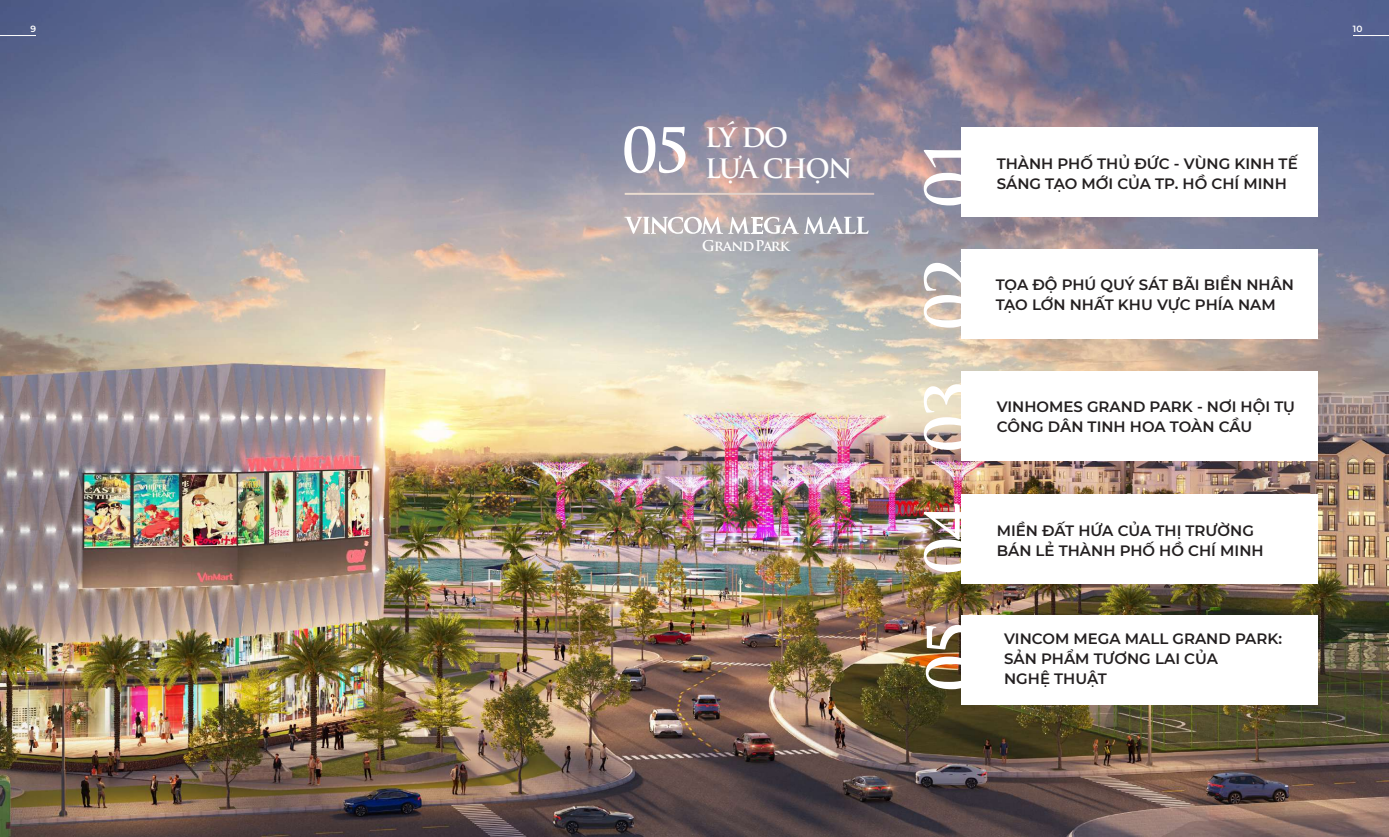
<style>
.page{position:relative;width:1389px;height:837px;background:#fff}
.page>*{position:absolute;margin:0;border:0;box-sizing:border-box;transform-origin:0 0}
.t1{font:63px "Vincom Classic Bold";color:#fff}
.t2{font:60px "Vincom Classic Bold";color:#fff}
.t3{font:26px/31.2px "Vincom Classic Bold";color:#fff}
.t4{font:600 15px/20px "Montserrat";color:#231f20}
.t5{font:14.5px "Vincom Classic Bold";color:#fff}
.t6{font:600 9px "Montserrat";color:#fff}
</style>
<div class="page">
<img style="left:0;top:0;width:1389px;height:836px">
<div style="left:962px;top:493px;width:356px;height:90px;background:#fff"></div>
<div style="left:962px;top:615px;width:356px;height:89px;background:#fff"></div>
<div style="left:962px;top:371px;width:356px;height:90px;background:#fff"></div>
<div style="left:962px;top:249px;width:356px;height:90px;background:#fff"></div>
<div style="left:962px;top:127px;width:356px;height:90px;background:#fff"></div>
<hr style="left:625px;top:193px;width:249px;height:2px;background:#fff">
<svg style="left:625px;top:217px;width:244px;height:17px"></svg>
<hr style="left:0;top:35px;width:36px;height:1px;background:#fff">
<hr style="left:1353px;top:35px;width:36px;height:1px;background:#fff">
<p class="t6" style="left:30px;top:22px;width:7px">9</p>
<p class="t6" style="left:1353px;top:23px;width:11px">10</p>
<h2 class="t2" style="left:624px;top:99px;width:66px">05</h2>
<h3 class="t3" style="left:706px;top:119px;width:148px">LÝ DO<br>LỰA CHỌN</h3>
<p class="t5" style="left:702px;top:233px;width:88px">Grand Park</p>
<h1 class="t1" style="left:896px;top:206px;width:70px;rotate:-90deg">01</h1>
<p class="t4" style="left:997px;top:153px;width:303px">THÀNH PHỐ THỦ ĐỨC - VÙNG KINH TẾ<br>SÁNG TẠO MỚI CỦA TP. HỒ CHÍ MINH</p>
<h1 class="t1" style="left:896px;top:328px;width:70px;rotate:-90deg">02</h1>
<h1 class="t1" style="left:896px;top:450px;width:70px;rotate:-90deg">03</h1>
<h1 class="t1" style="left:896px;top:572px;width:71px;rotate:-90deg">04</h1>
<p class="t4" style="left:996px;top:274px;width:300px">TỌA ĐỘ PHÚ QUÝ SÁT BÃI BIỂN NHÂN<br>TẠO LỚN NHẤT KHU VỰC PHÍA NAM</p>
<p class="t4" style="left:997px;top:396px;width:300px">VINHOMES GRAND PARK - NƠI HỘI TỤ<br>CÔNG DÂN TINH HOA TOÀN CẦU</p>
<p class="t4" style="left:997px;top:519px;width:268px">MIỀN ĐẤT HỨA CỦA THỊ TRƯỜNG<br>BÁN LẺ THÀNH PHỐ HỒ CHÍ MINH</p>
<h1 class="t1" style="left:898px;top:689px;width:70px;rotate:-90deg">05</h1>
<p class="t4" style="left:1004px;top:627px;width:279px">VINCOM MEGA MALL GRAND PARK:<br>SẢN PHẨM TƯƠNG LAI CỦA<br>NGHỆ THUẬT</p>
</div>
